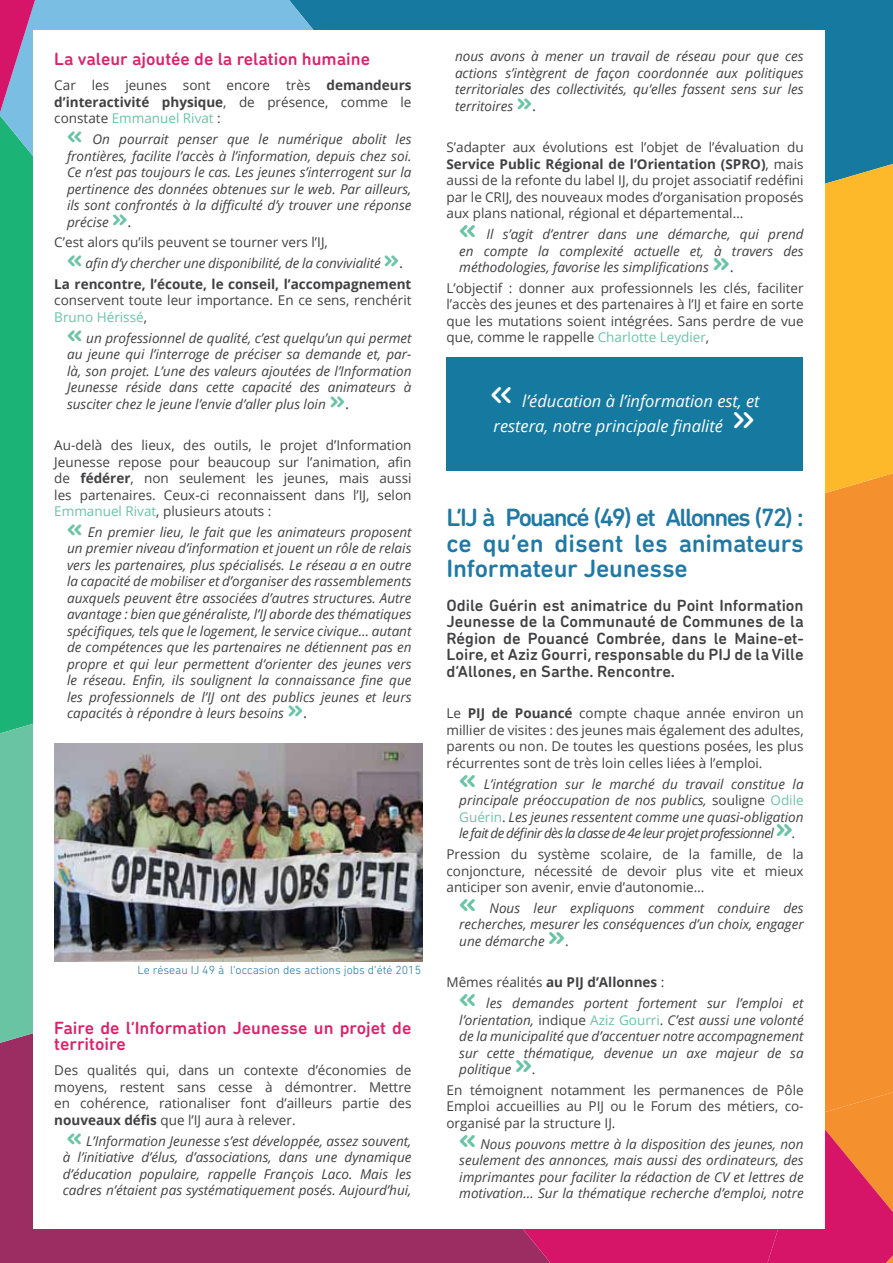
<style>
.page{position:relative;width:893px;height:1263px;background:#fff}
.page>*{position:absolute;margin:0;border:0;box-sizing:border-box;transform-origin:0 0}
.t1{font:45px "DIN Next Rounded LT Pro";color:#fff}
.t2{font:700 30px "DIN Next Rounded LT Pro";color:#69c4a5}
.t3{font:500 25.5px/25.5px "DIN Next Rounded LT Pro";letter-spacing:-.01em;color:#2079a5;text-align:justify}
.t4{font:500 18px/16.5px "DIN Next Rounded LT Pro";color:#dc226b}
.t5{font:500 16.5px/16.5px "DIN Next Rounded LT Pro";color:#414042;text-align:justify}
.t6{font:italic 16.5px/25.5px "Open Sans";color:#fff}
.t7{font:italic 13.5px/16.5px "Open Sans";color:#414042;text-align:justify}
.t8{font:13.5px/16.5px "Open Sans";color:#414042;text-align:justify}
.t9{font:700 13.5px "Open Sans";color:#414042}
.t10{font:300 12px "DIN Next Rounded LT Pro";color:#2079a5}
.s1{font-weight:700}
.s2{color:#69c4a5}
.s3{font-family:"DIN Next Rounded LT Pro";font-weight:700;font-style:normal;font-size:27px;color:#69c4a5}
.s4{font-style:normal;font-size:15px}
.s5{font-family:"Open Sans";font-weight:400;font-size:15px;color:#414042}
.s6{font-style:normal}
.s7{font-style:normal;color:#69c4a5}
.s8{font-weight:400}
</style>
<div class="page">
<div style="left:513px;top:0;width:380px;height:158px;background:#167aa0"></div>
<div style="left:825px;top:615px;width:68px;height:471px;background:#f4902e"></div>
<div style="left:0;top:1043px;width:300px;height:220px;background:#9c2d63"></div>
<svg style="left:825px;top:158px;width:68px;height:457px;background:#f2ab2f"></svg>
<svg style="left:0;top:615px;width:33px;height:428px;background:#55bd96"></svg>
<svg style="left:0;top:0;width:513px;height:615px;background:#3baca0"></svg>
<svg style="left:0;top:0;width:41px;height:113px;background:#aa6da8"></svg>
<svg style="left:300px;top:1229px;width:461px;height:34px;background:#b82165"></svg>
<svg style="left:761px;top:1086px;width:132px;height:177px;background:#e24750"></svg>
<div style="left:34px;top:31px;width:791px;height:1198px;background:#fff"></div>
<div style="left:446px;top:358px;width:357px;height:113px;background:#16799f"></div>
<img style="left:54px;top:743px;width:368px;height:218px">
<h3 class="t4" style="left:54px;top:51px;width:317px">La valeur ajoutée de la relation humaine</h3>
<p class="t8" style="left:54px;top:77px;width:359px">Car les jeunes sont encore très <span class="s1">demandeurs d’interactivité physique</span>, de présence, comme le constate <span class="s2">Emmanuel Rivat</span> :</p>
<p class="t7" style="left:67px;top:131px;width:346px"><span class="s3">«</span> On pourrait penser que le numérique abolit les frontières, facilite l’accès à l’information, depuis chez soi.<br>Ce n’est pas toujours le cas. Les jeunes s’interrogent sur la pertinence des données obtenues sur le web. Par ailleurs, ils sont confrontés à la difficulté d’y trouver une réponse précise <span class="s3">»</span><span class="s4">.</span></p>
<p class="t8" style="left:54px;top:234px;width:275px">C’est alors qu’ils peuvent se tourner vers l’IJ,</p>
<p class="t7" style="left:67px;top:255px;width:337px"><span class="s3">«</span> afin d’y chercher une disponibilité, de la convivialité <span class="s3">»</span><span class="s4">.</span></p>
<p class="t9" style="left:54px;top:274px;width:359px">La rencontre, l’écoute, le conseil, l’accompagnement</p>
<p class="t8" style="left:54px;top:292px;width:359px">conservent toute leur importance. En ce sens, renchérit<br><span class="s2">Bruno Hérissé</span>,</p>
<p class="t7" style="left:67px;top:329px;width:346px"><span class="s3">«</span> un professionnel de qualité, c’est quelqu’un qui permet au jeune qui l’interroge de préciser sa demande et, par&shy;là, son projet. L’une des valeurs ajoutées de l’Information Jeunesse réside dans cette capacité des animateurs à susciter chez le jeune l’envie d’aller plus loin <span class="s3">»</span><span class="s4">.</span></p>
<p class="t8" style="left:54px;top:437px;width:359px">Au-delà des lieux, des outils, le projet d’Information Jeunesse repose pour beaucoup sur l’animation, afin de <span class="s1">fédérer</span>, non seulement les jeunes, mais aussi les partenaires. Ceux-ci reconnaissent dans l’IJ, selon <span class="s2">Emmanuel Rivat</span>, plusieurs atouts :</p>
<p class="t7" style="left:67px;top:523px;width:346px"><span class="s3">«</span> En premier lieu, le fait que les animateurs proposent un premier niveau d’information et jouent un rôle de relais vers les partenaires, plus spécialisés. Le réseau a en outre la capacité de mobiliser et d’organiser des rassemblements auxquels peuvent être associées d’autres structures. Autre avantage : bien que généraliste, l’IJ aborde des thématiques spécifiques, tels que le logement, le service civique… autant de compétences que les partenaires ne détiennent pas en propre et qui leur permettent d’orienter des jeunes vers le réseau. Enfin, ils soulignent la connaissance fine que les professionnels de l’IJ ont des publics jeunes et leurs capacités à répondre à leurs besoins <span class="s3">»</span><span class="s4">.</span></p>
<p class="t10" style="left:138px;top:963px;width:285px">Le réseau IJ 49 à l’occasion des actions jobs d’été 2015</p>
<h3 class="t4" style="left:54px;top:1019px;width:359px">Faire de l’Information Jeunesse un projet de territoire</h3>
<p class="t8" style="left:54px;top:1062px;width:359px">Des qualités qui, dans un contexte d’économies de moyens, restent sans cesse à démontrer. Mettre en cohérence, rationaliser font d’ailleurs partie des <span class="s1">nouveaux défis</span> que l’IJ aura à relever.</p>
<p class="t7" style="left:63px;top:1132px;width:350px"><span class="s3">«</span> L’Information Jeunesse s’est développée, assez souvent, à l’initiative d’élus, d’associations, dans une dynamique d’éducation populaire, rappelle François Laco. Mais les cadres n’étaient pas systématiquement posés. Aujourd’hui,</p>
<p class="t7" style="left:455px;top:48px;width:350px">nous avons à mener un travail de réseau pour que ces actions s’intègrent de façon coordonnée aux politiques territoriales des collectivités, qu’elles fassent sens sur les territoires <span class="s3">»</span><span class="s4">.</span></p>
<p class="t8" style="left:446px;top:139px;width:359px">S’adapter aux évolutions est l’objet de l’évaluation du <span class="s1">Service Public Régional de l’Orientation (SPRO)</span>, mais aussi de la refonte du label IJ, du projet associatif redéfini par le CRIJ, des nouveaux modes d’organisation proposés aux plans national, régional et départemental…</p>
<h2 class="t2" style="left:459px;top:211px;width:18px">«</h2>
<p class="t7" style="left:459px;top:226px;width:346px;text-indent:27px">Il s’agit d’entrer dans une démarche, qui prend en compte la complexité actuelle et, à travers des méthodologies, favorise les simplifications</p>
<h2 class="t2" style="left:713px;top:244px;width:22px">»<span class="s5">.</span></h2>
<p class="t8" style="left:446px;top:279px;width:359px">L’objectif : donner aux professionnels les clés, faciliter l’accès des jeunes et des partenaires à l’IJ et faire en sorte que les mutations soient intégrées. Sans perdre de vue que, comme le rappelle <span class="s2">Charlotte Leydier</span>,</p>
<h1 class="t1" style="left:489px;top:366px;width:26px">«</h1>
<p class="t6" style="left:494px;top:388px;width:268px;text-indent:29px">l’éducation à l’information est, et restera, notre principale finalité</p>
<h1 class="t1" style="left:731px;top:391px;width:26px">»</h1>
<h3 class="t3" style="left:446px;top:505px;width:359px">L’IJ à Pouancé (49) et Allonnes (72) : ce qu’en disent les animateurs Informateur Jeunesse</h3>
<p class="t5" style="left:446px;top:597px;width:359px">Odile Guérin est animatrice du Point Information Jeunesse de la Communauté de Communes de la Région de Pouancé Combrée, dans le Maine-et-Loire, et Aziz Gourri, responsable du PIJ de la Ville d’Allones, en Sarthe. Rencontre.</p>
<p class="t8" style="left:446px;top:705px;width:359px">Le <span class="s1">PIJ de Pouancé</span> compte chaque année environ un millier de visites : des jeunes mais également des adultes, parents ou non. De toutes les questions posées, les plus récurrentes sont de très loin celles liées à l’emploi.</p>
<h2 class="t2" style="left:459px;top:761px;width:18px">«</h2>
<p class="t7" style="left:459px;top:775px;width:346px;text-indent:25px">L’intégration sur le marché du travail constitue la principale préoccupation de nos publics, <span class="s6">souligne</span> <span class="s7">Odile Guérin</span><span class="s6">.</span> Les jeunes ressentent comme une quasi-obligation le fait de définir dès la classe de 4e leur projet professionnel</p>
<h2 class="t2" style="left:776px;top:810px;width:18px">»</h2>
<p class="t8" style="left:446px;top:823px;width:359px;line-height:20.7px;text-indent:345px">.<br>Pression du système scolaire, de la famille, de la</p>
<p class="t8" style="left:446px;top:862px;width:359px">conjoncture, nécessité de devoir plus vite et mieux anticiper son avenir, envie d’autonomie…</p>
<h2 class="t2" style="left:459px;top:885px;width:18px">«</h2>
<p class="t7" style="left:459px;top:899px;width:346px;text-indent:30px">Nous leur expliquons comment conduire des recherches, mesurer les conséquences d’un choix, engager une démarche</p>
<h2 class="t2" style="left:548px;top:918px;width:18px">»</h2>
<p class="t8" style="left:565px;top:932px;width:5px">.</p>
<p class="t9" style="left:446px;top:973px;width:219px"><span class="s8">Mêmes réalités</span> au PIJ d’Allonnes <span class="s8">:</span></p>
<h2 class="t2" style="left:459px;top:980px;width:18px">«</h2>
<p class="t7" style="left:459px;top:994px;width:346px;text-indent:27px">les demandes portent fortement sur l’emploi et l’orientation, <span class="s6">indique</span> <span class="s7">Aziz Gourri</span><span class="s6">.</span> C’est aussi une volonté de la municipalité que d’accentuer notre accompagnement sur cette thématique, devenue un axe majeur de sa politique</p>
<h2 class="t2" style="left:515px;top:1046px;width:18px">»</h2>
<p class="t8" style="left:446px;top:1058px;width:359px;line-height:20.7px;text-indent:85px">.<br>En témoignent notamment les permanences de Pôle</p>
<p class="t8" style="left:446px;top:1098px;width:359px">Emploi accueillies au PIJ ou le Forum des métiers, co&shy;organisé par la structure IJ.</p>
<h2 class="t2" style="left:459px;top:1121px;width:18px">«</h2>
<p class="t7" style="left:459px;top:1135px;width:346px;text-indent:21px">Nous pouvons mettre à la disposition des jeunes, non seulement des annonces, mais aussi des ordinateurs, des imprimantes pour faciliter la rédaction de CV et lettres de motivation… Sur la thématique recherche d’emploi, notre</p>
</div>
